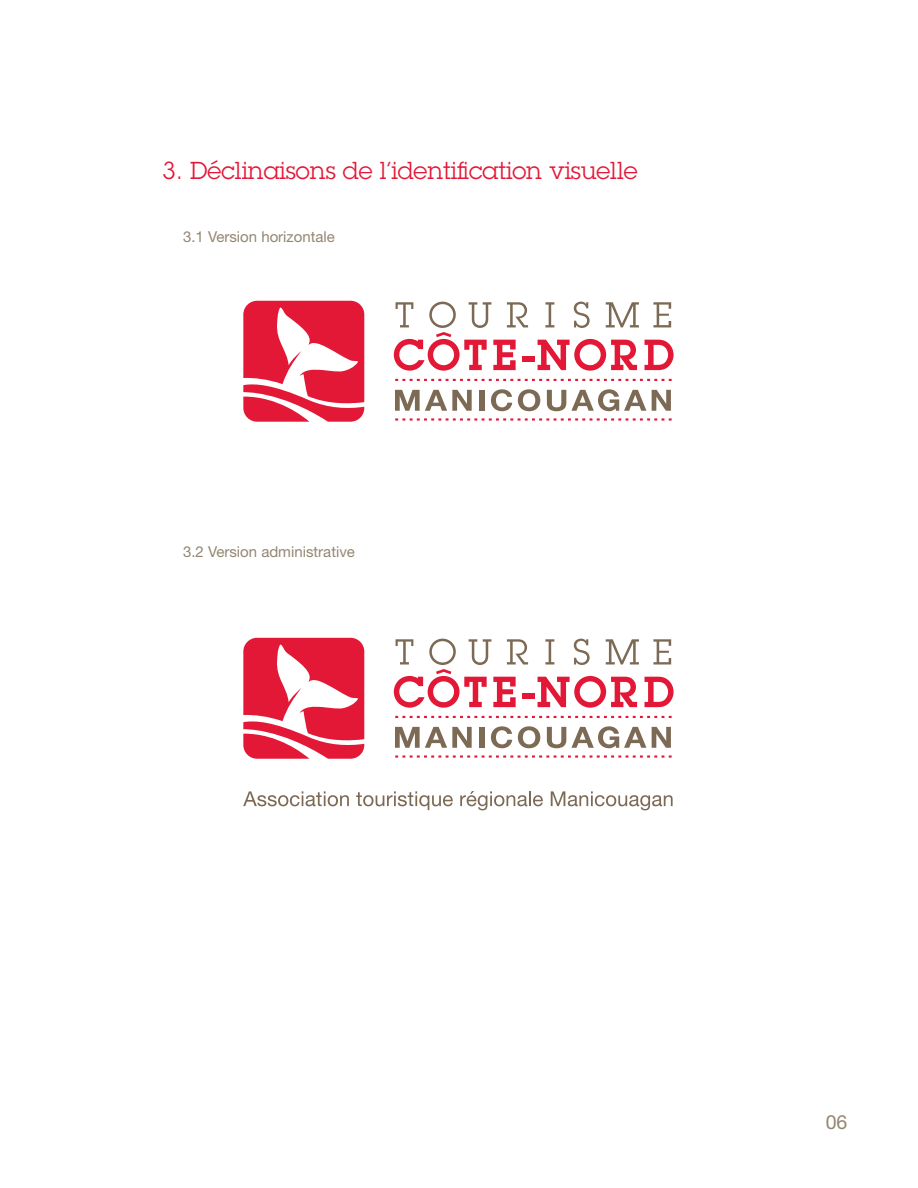
<style>
.page{position:relative;width:918px;height:1188px;background:#fff}
.page>*{position:absolute;margin:0;border:0;box-sizing:border-box;transform-origin:0 0}
.t1{font:24px "Lubalin Graph Std";color:#e31837}
.t2{font:19.5px "Helvetica Neue LT Std";color:#948671}
.t3{font:15px "Helvetica Neue LT Std";color:#948671}
</style>
<div class="page">
<svg style="left:243px;top:638px;width:121px;height:121px"></svg>
<svg style="left:395px;top:727px;width:77px;height:21px"></svg>
<div style="left:479px;top:727px;width:5px;height:21px;background:#7c6a55"></div>
<svg style="left:491px;top:726px;width:21px;height:22px"></svg>
<svg style="left:518px;top:726px;width:22px;height:22px"></svg>
<svg style="left:547px;top:726px;width:99px;height:22px"></svg>
<svg style="left:652px;top:727px;width:19px;height:21px"></svg>
<svg style="left:395px;top:716px;width:277px;height:2px"></svg>
<svg style="left:395px;top:755px;width:277px;height:3px"></svg>
<svg style="left:545px;top:639px;width:9px;height:26px"></svg>
<svg style="left:574px;top:639px;width:16px;height:26px"></svg>
<svg style="left:606px;top:639px;width:33px;height:26px"></svg>
<svg style="left:653px;top:639px;width:18px;height:26px"></svg>
<div style="left:522px;top:694px;width:12px;height:5px;background:#e31837"></div>
<svg style="left:538px;top:676px;width:99px;height:32px"></svg>
<svg style="left:645px;top:677px;width:29px;height:30px"></svg>
<svg style="left:394px;top:639px;width:134px;height:69px"></svg>
<svg style="left:243px;top:791px;width:106px;height:15px"></svg>
<svg style="left:356px;top:791px;width:97px;height:19px"></svg>
<svg style="left:460px;top:791px;width:83px;height:19px"></svg>
<svg style="left:551px;top:791px;width:122px;height:19px"></svg>
<svg style="left:243px;top:301px;width:121px;height:121px"></svg>
<svg style="left:395px;top:390px;width:77px;height:21px"></svg>
<div style="left:479px;top:390px;width:5px;height:21px;background:#7c6a55"></div>
<svg style="left:491px;top:389px;width:21px;height:22px"></svg>
<svg style="left:518px;top:389px;width:22px;height:22px"></svg>
<svg style="left:547px;top:389px;width:99px;height:22px"></svg>
<svg style="left:652px;top:390px;width:19px;height:21px"></svg>
<svg style="left:395px;top:379px;width:277px;height:2px"></svg>
<svg style="left:395px;top:418px;width:277px;height:3px"></svg>
<svg style="left:545px;top:302px;width:9px;height:25px"></svg>
<svg style="left:574px;top:302px;width:16px;height:26px"></svg>
<svg style="left:606px;top:302px;width:33px;height:25px"></svg>
<svg style="left:653px;top:302px;width:18px;height:25px"></svg>
<div style="left:522px;top:357px;width:12px;height:5px;background:#e31837"></div>
<svg style="left:538px;top:339px;width:99px;height:32px"></svg>
<svg style="left:645px;top:340px;width:29px;height:30px"></svg>
<svg style="left:394px;top:302px;width:134px;height:69px"></svg>
<h1 class="t1" style="left:162px;top:156px;width:477px">3. Déclinaisons de l’identification visuelle</h1>
<p class="t3" style="left:183px;top:228px;width:153px">3.1 Version horizontale</p>
<p class="t3" style="left:183px;top:543px;width:173px">3.2 Version administrative</p>
<h2 class="t2" style="left:826px;top:1110px;width:23px">06</h2>
</div>
